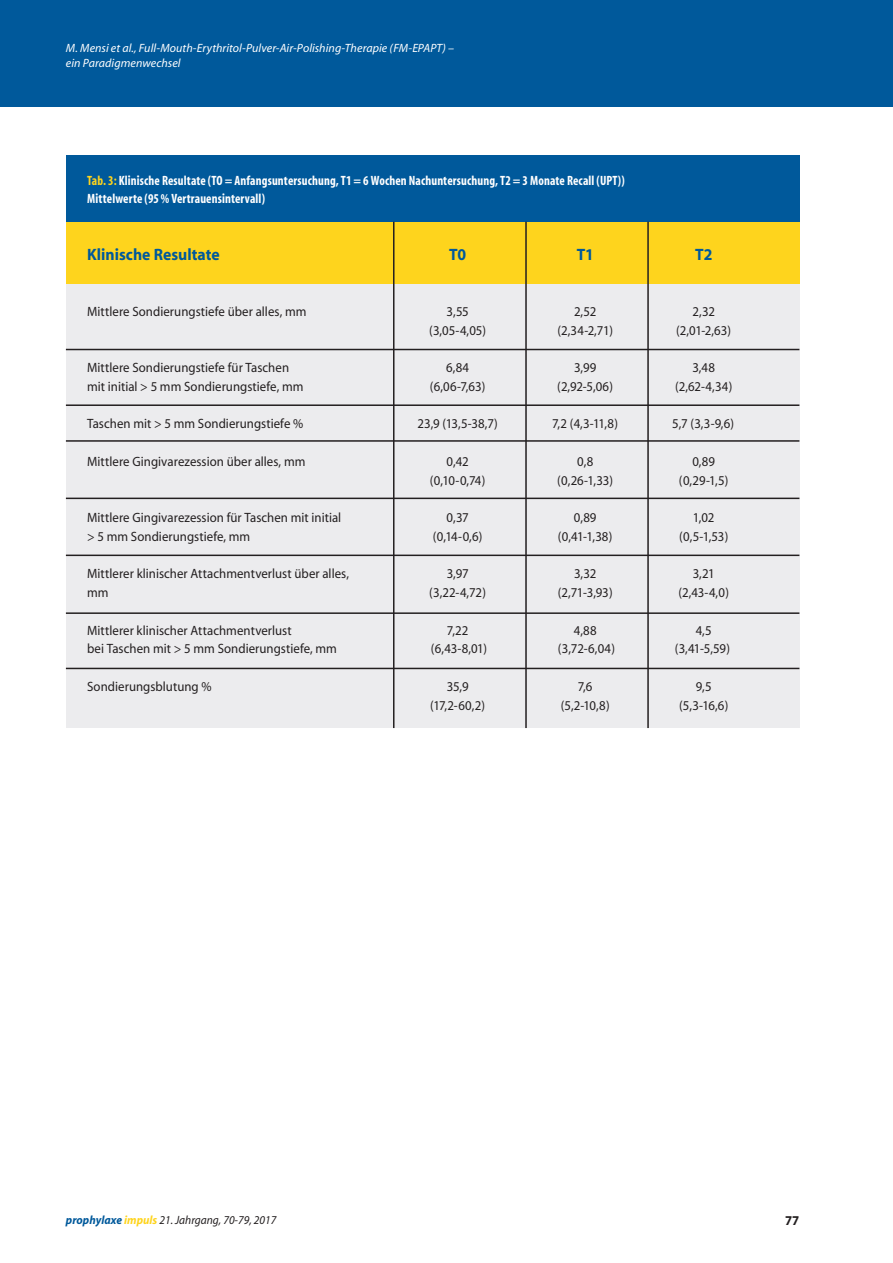
<style>
.page{position:relative;width:893px;height:1263px;background:#fff}
.page>*{position:absolute;margin:0;border:0;box-sizing:border-box;transform-origin:0 0}
.t1{font:700 16.5px "Myriad";color:#00599b;scale:.95 1}
.t2{font:13.5px "Myriad";letter-spacing:.005em;color:#231f20;scale:.95 1}
.t3{font:700 condensed 13.5px/18.8px "Myriad";letter-spacing:.01em;color:#fff;scale:.95 1}
.t4{font:700 13.5px "Myriad";color:#231f20;scale:.95 1}
.t5{font:italic 12px/14.4px "Myriad";letter-spacing:.005em;color:#fff}
.t6{font:italic 12px "Myriad";color:#231f20;scale:.95 1}
.s1{color:#fed41d}
.s2{font-weight:700;color:#00599b}
.s3{font-weight:700;color:#fed41d}
</style>
<div class="page">
<div style="left:0;top:0;width:893px;height:106px;background:#00599b"></div>
<div style="left:66px;top:272px;width:733px;height:456px;background:#ececee"></div>
<div style="left:66px;top:215px;width:733px;height:68px;background:#fed41d"></div>
<hr style="left:66px;top:349px;width:733px;height:1px;background:#231f20">
<hr style="left:66px;top:440px;width:733px;height:2px;background:#231f20">
<hr style="left:66px;top:404px;width:733px;height:2px;background:#231f20">
<hr style="left:66px;top:498px;width:733px;height:1px;background:#231f20">
<hr style="left:66px;top:555px;width:733px;height:1px;background:#231f20">
<hr style="left:66px;top:612px;width:733px;height:2px;background:#231f20">
<hr style="left:66px;top:668px;width:733px;height:1px;background:#231f20">
<div style="left:66px;top:155px;width:733px;height:67px;background:#00599b"></div>
<hr style="left:393px;top:222px;width:1px;height:506px;background:#231f20">
<hr style="left:525px;top:222px;width:2px;height:506px;background:#231f20">
<hr style="left:647px;top:222px;width:2px;height:506px;background:#231f20">
<p class="t5" style="left:66px;top:42px;width:390px">M. Mensi et al., Full-Mouth-Erythritol-Pulver-Air-Polishing-Therapie (FM-EPAPT) – ein Paradigmenwechsel</p>
<p class="t3" style="left:87px;top:171px;width:567px"><span class="s1">Tab. 3:</span> Klinische Resultate (TO = Anfangsuntersuchung, T1 = 6 Wochen Nachuntersuchung, T2 = 3 Monate Recall (UPT))<br>Mittelwerte (95 % Vertrauensintervall)</p>
<p class="t1" style="left:87px;top:246px;width:141px">Klinische Resultate</p>
<p class="t1" style="left:449px;top:246px;width:20px">T0</p>
<p class="t1" style="left:577px;top:246px;width:19px">T1</p>
<p class="t1" style="left:695px;top:246px;width:20px">T2</p>
<p class="t2" style="left:87px;top:305px;width:232px">Mittlere Sondierungstiefe über alles, mm</p>
<p class="t2" style="left:447px;top:305px;width:25px">3,55</p>
<p class="t2" style="left:574px;top:305px;width:25px">2,52</p>
<p class="t2" style="left:692px;top:305px;width:25px">2,32</p>
<p class="t2" style="left:429px;top:323px;width:62px">(3,05-4,05)</p>
<p class="t2" style="left:557px;top:323px;width:60px">(2,34-2,71)</p>
<p class="t2" style="left:676px;top:323px;width:59px">(2,01-2,63)</p>
<p class="t2" style="left:87px;top:361px;width:214px">Mittlere Sondierungstiefe für Taschen</p>
<p class="t2" style="left:446px;top:361px;width:26px">6,84</p>
<p class="t2" style="left:574px;top:361px;width:25px">3,99</p>
<p class="t2" style="left:692px;top:361px;width:25px">3,48</p>
<p class="t2" style="left:87px;top:380px;width:229px">mit initial &gt; 5 mm Sondierungstiefe, mm</p>
<p class="t2" style="left:430px;top:380px;width:60px">(6,06-7,63)</p>
<p class="t2" style="left:557px;top:380px;width:60px">(2,92-5,06)</p>
<p class="t2" style="left:675px;top:380px;width:62px">(2,62-4,34)</p>
<p class="t2" style="left:87px;top:417px;width:229px">Taschen mit &gt; 5 mm Sondierungstiefe %</p>
<p class="t2" style="left:418px;top:417px;width:86px">23,9 (13,5-38,7)</p>
<p class="t2" style="left:552px;top:417px;width:71px">7,2 (4,3-11,8)</p>
<p class="t2" style="left:672px;top:417px;width:67px">5,7 (3,3-9,6)</p>
<p class="t2" style="left:87px;top:455px;width:231px">Mittlere Gingivarezession über alles, mm</p>
<p class="t2" style="left:447px;top:455px;width:25px">0,42</p>
<p class="t2" style="left:577px;top:455px;width:18px">0,8</p>
<p class="t2" style="left:692px;top:455px;width:25px">0,89</p>
<p class="t2" style="left:430px;top:473px;width:60px">(0,10-0,74)</p>
<p class="t2" style="left:557px;top:473px;width:60px">(0,26-1,33)</p>
<p class="t2" style="left:679px;top:473px;width:54px">(0,29-1,5)</p>
<p class="t2" style="left:87px;top:511px;width:269px">Mittlere Gingivarezession für Taschen mit initial</p>
<p class="t2" style="left:447px;top:511px;width:25px">0,37</p>
<p class="t2" style="left:574px;top:511px;width:25px">0,89</p>
<p class="t2" style="left:693px;top:511px;width:24px">1,02</p>
<p class="t2" style="left:87px;top:530px;width:173px">&gt; 5 mm Sondierungstiefe, mm</p>
<p class="t2" style="left:433px;top:530px;width:54px">(0,14-0,6)</p>
<p class="t2" style="left:558px;top:530px;width:59px">(0,41-1,38)</p>
<p class="t2" style="left:679px;top:530px;width:53px">(0,5-1,53)</p>
<p class="t2" style="left:87px;top:567px;width:277px">Mittlerer klinischer Attachmentverlust über alles,</p>
<p class="t2" style="left:447px;top:567px;width:25px">3,97</p>
<p class="t2" style="left:574px;top:567px;width:25px">3,32</p>
<p class="t2" style="left:693px;top:567px;width:25px">3,21</p>
<p class="t2" style="left:87px;top:586px;width:24px">mm</p>
<p class="t2" style="left:429px;top:586px;width:61px">(3,22-4,72)</p>
<p class="t2" style="left:558px;top:586px;width:59px">(2,71-3,93)</p>
<p class="t2" style="left:678px;top:586px;width:55px">(2,43-4,0)</p>
<p class="t2" style="left:87px;top:623px;width:217px">Mittlerer klinischer Attachmentverlust</p>
<p class="t2" style="left:447px;top:623px;width:24px">7,22</p>
<p class="t2" style="left:574px;top:623px;width:26px">4,88</p>
<p class="t2" style="left:696px;top:623px;width:18px">4,5</p>
<p class="t2" style="left:87px;top:642px;width:264px">bei Taschen mit &gt; 5 mm Sondierungstiefe, mm</p>
<p class="t2" style="left:431px;top:642px;width:61px">(6,43-8,01)</p>
<p class="t2" style="left:558px;top:642px;width:62px">(3,72-6,04)</p>
<p class="t2" style="left:675px;top:642px;width:60px">(3,41-5,59)</p>
<p class="t2" style="left:87px;top:680px;width:133px">Sondierungsblutung %</p>
<p class="t2" style="left:447px;top:680px;width:24px">35,9</p>
<p class="t2" style="left:578px;top:680px;width:17px">7,6</p>
<p class="t2" style="left:696px;top:680px;width:18px">9,5</p>
<p class="t2" style="left:430px;top:698px;width:59px">(17,2-60,2)</p>
<p class="t2" style="left:561px;top:698px;width:53px">(5,2-10,8)</p>
<p class="t2" style="left:679px;top:698px;width:53px">(5,3-16,6)</p>
<p class="t6" style="left:66px;top:1214px;width:223px"><span class="s2">prophylaxe</span> <span class="s3">impuls</span> 21. Jahrgang, 70-79, 2017</p>
<p class="t4" style="left:785px;top:1213px;width:16px">77</p>
</div>
